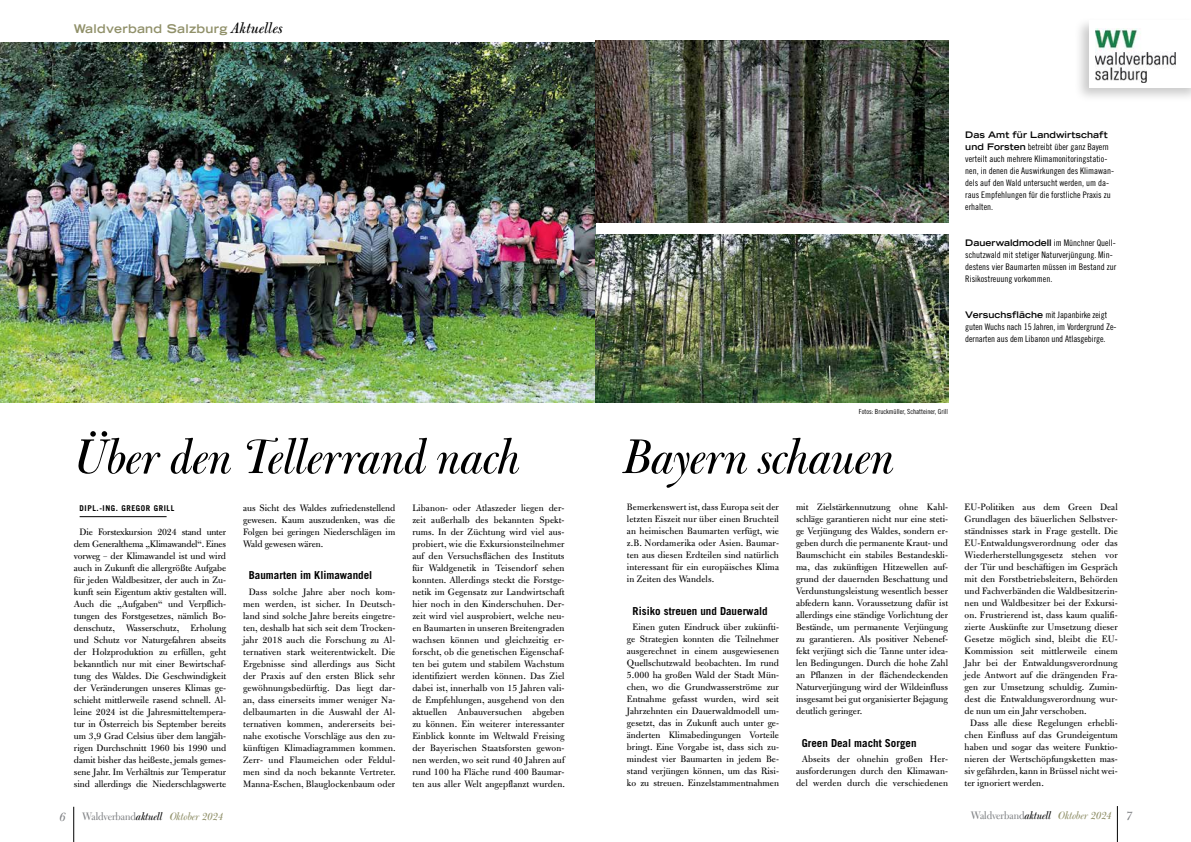
<style>
.page{position:relative;width:1191px;height:842px;background:#fff}
.page>*{position:absolute;margin:0;border:0;box-sizing:border-box;transform-origin:0 0}
.t1{font:54px "Bulmer MT Std Italic Display";letter-spacing:-.005em;color:#000}
.t2{font:12px "Bulmer MT Std Display";color:#808285}
.t3{font:700 expanded 12px "Trade Gothic LT Std";letter-spacing:.02em;color:#909069}
.t4{font:12px "Bulmer MT Std Italic Display";color:#909069}
.t5{font:700 11px "Trade Gothic LT Std";color:#000}
.t6{font:10px/12px "Bulmer MT Std";letter-spacing:.005em;color:#000;text-align:center}
.t7{font:9px/12px "Trade Gothic LT Std Cn 18";color:#000}
.t8{font:700 expanded 9px "Trade Gothic LT Std";letter-spacing:.005em;color:#000}
.t9{font:700 8px "Trade Gothic LT Std";letter-spacing:.07em;color:#000}
.t10{font:7px "Trade Gothic LT Std Cn 18";color:#000}
.s1{font-family:"Bulmer MT Std";font-weight:400;font-style:italic;font-stretch:normal;font-size:16px;color:#000}
.s2{font-family:"Trade Gothic LT Std";font-weight:700;font-stretch:expanded}
.s3{font-family:"Bulmer MT Std Italic Display";font-size:14px}
.s4{font-family:"Bulmer MT Std Italic Display";color:#000}
.s5{font-size:14px;color:#808285}
</style>
<div class="page">
<hr style="left:74px;top:807px;width:1px;height:35px;background:#000">
<hr style="left:1117px;top:806px;width:1px;height:36px;background:#000">
<div style="left:1074px;top:17px;width:117px;height:86px;background:#000;opacity:.21"></div>
<div style="left:1089px;top:20px;width:102px;height:68px;background:#fff"></div>
<img style="left:1095px;top:28px;width:80px;height:54px">
<img style="left:0;top:42px;width:595px;height:361px">
<hr style="left:80px;top:516px;width:87px;height:1px;background:#000">
<img style="left:596px;top:41px;width:352px;height:181px">
<img style="left:596px;top:234px;width:352px;height:168px">
<p class="t3" style="left:74px;top:21px;width:211px">Waldverband Salzburg <span class="s1">Aktuelles</span></p>
<p class="t8" style="left:965px;top:129px;width:144px">Das Amt für Landwirtschaft</p>
<p class="t7" style="left:965px;top:141px;width:150px"><span class="s2">und Forsten</span> betreibt über ganz Bayern verteilt auch mehrere Klimamonitoringstatio&shy;nen, in denen die Auswirkungen des Klimawan&shy;dels auf den Wald untersucht werden, um da&shy;raus Empfehlungen für die forstliche Praxis zu erhalten.</p>
<p class="t7" style="left:965px;top:237px;width:152px"><span class="s2">Dauerwaldmodell</span> im Münchner Quell&shy;schutzwald mit stetiger Naturverjüngung. Min&shy;destens vier Baumarten müssen im Bestand zur Risikostreuung vorkommen.</p>
<p class="t7" style="left:965px;top:309px;width:153px"><span class="s2">Versuchsfläche</span> mit Japanbirke zeigt guten Wuchs nach 15 Jahren, im Vordergrund Ze&shy;dernarten aus dem Libanon und Atlasgebirge.</p>
<p class="t10" style="left:859px;top:407px;width:91px">Fotos: Bruckmüller, Schatteiner, Grill</p>
<h1 class="t1" style="left:74px;top:429px;width:447px">Über den Tellerrand nach</h1>
<h1 class="t1" style="left:623px;top:429px;width:272px">Bayern schauen</h1>
<p class="t9" style="left:80px;top:503px;width:96px">Dipl.-ing. gregor grill</p>
<p class="t6" style="left:74px;top:526px;width:154px">Die Forstexkursion 2024 stand unter dem Generalthema „Klimawandel“. Eines vorweg – der Klimawandel ist und wird auch in Zukunft die allergrößte Aufgabe für jeden Waldbesitzer, der auch in Zu&shy;kunft sein Eigentum aktiv gestalten will.<br>Auch die „Aufgaben“ und Verpflich&shy;tungen des Forstgesetzes, nämlich Bo&shy;denschutz, Wasserschutz, Erholung und Schutz vor Naturgefahren abseits der Holzproduktion zu erfüllen, geht bekanntlich nur mit einer Bewirtschaf&shy;tung des Waldes. Die Geschwindigkeit der Veränderungen unseres Klimas ge&shy;schieht mittlerweile rasend schnell. Al&shy;leine 2024 ist die Jahresmitteltempera&shy;tur in Österreich bis September bereits um 3,9 Grad Celsius über dem langjäh&shy;rigen Durchschnitt 1960 bis 1990 und damit bisher das heißeste, jemals gemes&shy;sene Jahr. Im Verhältnis zur Temperatur sind allerdings die Niederschlagswerte</p>
<p class="t6" style="left:243px;top:502px;width:154px;text-align:justify">aus Sicht des Waldes zufriedenstellend gewesen. Kaum auszudenken, was die Folgen bei geringen Niederschlägen im Wald gewesen wären.</p>
<p class="t5" style="left:249px;top:569px;width:125px">Baumarten im Klimawandel</p>
<p class="t6" style="left:243px;top:586px;width:154px">Dass solche Jahre aber noch kom&shy;men werden, ist sicher. In Deutsch&shy;land sind solche Jahre bereits eingetre&shy;ten, deshalb hat sich seit dem Trocken&shy;jahr 2018 auch die Forschung zu Al&shy;ternativen stark weiterentwickelt. Die Ergebnisse sind allerdings aus Sicht der Praxis auf den ersten Blick sehr gewöhnungsbedürftig. Das liegt dar&shy;an, dass einerseits immer weniger Na&shy;delbaumarten in die Auswahl der Al&shy;ternativen kommen, andererseits bei&shy;nahe exotische Vorschläge aus den zu&shy;künftigen Klimadiagrammen kommen.<br>Zerr- und Flaumeichen oder Feldul&shy;men sind da noch bekannte Vertreter.<br>Manna-Eschen, Blauglockenbaum oder</p>
<p class="t6" style="left:412px;top:502px;width:154px;text-align:justify">Libanon- oder Atlaszeder liegen der&shy;zeit außerhalb des bekannten Spekt&shy;rums. In der Züchtung wird viel aus&shy;probiert, wie die Exkursionsteilnehmer auf den Versuchsflächen des Instituts für Waldgenetik in Teisendorf sehen konnten. Allerdings steckt die Forstge&shy;netik im Gegensatz zur Landwirtschaft hier noch in den Kinderschuhen. Der&shy;zeit wird viel ausprobiert, welche neu&shy;en Baumarten in unseren Breitengraden wachsen können und gleichzeitig er&shy;forscht, ob die genetischen Eigenschaf&shy;ten bei gutem und stabilem Wachstum identifiziert werden können. Das Ziel dabei ist, innerhalb von 15 Jahren vali&shy;de Empfehlungen, ausgehend von den aktuellen Anbauversuchen abgeben zu können. Ein weiterer interessanter Einblick konnte im Weltwald Freising der Bayerischen Staatsforsten gewon&shy;nen werden, wo seit rund 40 Jahren auf rund 100 ha Fläche rund 400 Baumar&shy;ten aus aller Welt angepflanzt wurden.</p>
<p class="t6" style="left:627px;top:501px;width:154px;text-align:justify">Bemerkenswert ist, dass Europa seit der letzten Eiszeit nur über einen Bruchteil an heimischen Baumarten verfügt, wie z.B. Nordamerika oder Asien. Baumar&shy;ten aus diesen Erdteilen sind natürlich interessant für ein europäisches Klima in Zeiten des Wandels.</p>
<p class="t5" style="left:632px;top:604px;width:137px">risiko streuen und Dauerwald</p>
<p class="t6" style="left:627px;top:621px;width:154px">Einen guten Eindruck über zukünfti&shy;ge Strategien konnten die Teilnehmer ausgerechnet in einem ausgewiesenen Quellschutzwald beobachten. Im rund 5.000 ha großen Wald der Stadt Mün&shy;chen, wo die Grundwasserströme zur Entnahme gefasst wurden, wird seit Jahrzehnten ein Dauerwaldmodell um&shy;gesetzt, das in Zukunft auch unter ge&shy;änderten Klimabedingungen Vorteile bringt. Eine Vorgabe ist, dass sich zu&shy;mindest vier Baumarten in jedem Be&shy;stand verjüngen können, um das Risi&shy;ko zu streuen. Einzelstammentnahmen</p>
<p class="t6" style="left:796px;top:501px;width:154px;text-align:justify">mit Zielstärkennutzung ohne Kahl&shy;schläge garantieren nicht nur eine steti&shy;ge Verjüngung des Waldes, sondern er&shy;geben durch die permanente Kraut- und Baumschicht ein stabiles Bestandeskli&shy;ma, das zukünftigen Hitzewellen auf&shy;grund der dauernden Beschattung und Verdunstungsleistung wesentlich besser abfedern kann. Voraussetzung dafür ist allerdings eine ständige Vorlichtung der Bestände, um permanente Verjüngung zu garantieren. Als positiver Nebenef&shy;fekt verjüngt sich die Tanne unter idea&shy;len Bedingungen. Durch die hohe Zahl an Pflanzen in der flächendeckenden Naturverjüngung wird der Wildeinfluss insgesamt bei gut organisierter Bejagung deutlich geringer.</p>
<p class="t5" style="left:801px;top:736px;width:116px">green Deal macht Sorgen</p>
<p class="t6" style="left:796px;top:753px;width:154px">Abseits der ohnehin großen Her&shy;ausforderungen durch den Klimawan&shy;del werden durch die verschiedenen</p>
<p class="t6" style="left:964px;top:501px;width:155px">EU-Politiken aus dem Green Deal</p>
<p class="t6" style="left:964px;top:513px;width:155px">Grundlagen des bäuerlichen Selbstver-</p>
<p class="t6" style="left:964px;top:525px;width:155px">ständnisses stark in Frage gestellt. Die</p>
<p class="t6" style="left:964px;top:537px;width:155px">EU-Entwaldungsverordnung oder das</p>
<p class="t6" style="left:964px;top:549px;width:155px">Wiederherstellungsgesetz stehen vor</p>
<p class="t6" style="left:964px;top:561px;width:155px">der Tür und beschäftigen im Gespräch</p>
<p class="t6" style="left:964px;top:573px;width:155px">mit den Forstbetriebsleitern, Behörden</p>
<p class="t6" style="left:964px;top:585px;width:155px">und Fachverbänden die Waldbesitzerin-</p>
<p class="t6" style="left:964px;top:597px;width:155px">nen und Waldbesitzer bei der Exkursi-</p>
<p class="t6" style="left:964px;top:609px;width:155px">on. Frustrierend ist, dass kaum qualifi-</p>
<p class="t6" style="left:964px;top:621px;width:155px">zierte Auskünfte zur Umsetzung dieser</p>
<p class="t6" style="left:964px;top:633px;width:155px">Gesetze möglich sind, bleibt die EU-</p>
<p class="t6" style="left:964px;top:645px;width:155px">Kommission seit mittlerweile einem</p>
<p class="t6" style="left:964px;top:657px;width:155px">Jahr bei der Entwaldungsverordnung</p>
<p class="t6" style="left:964px;top:669px;width:155px">jede Antwort auf die drängenden Fra-</p>
<p class="t6" style="left:964px;top:681px;width:155px">gen zur Umsetzung schuldig. Zumin-</p>
<p class="t6" style="left:964px;top:693px;width:155px">dest die Entwaldungsverordnung wur-</p>
<p class="t6" style="left:964px;top:705px;width:124px">de nun um ein Jahr verschoben.</p>
<p class="t6" style="left:970px;top:717px;width:149px">Dass alle diese Regelungen erhebli-</p>
<p class="t6" style="left:964px;top:729px;width:155px">chen Einfluss auf das Grundeigentum</p>
<p class="t6" style="left:964px;top:741px;width:155px">haben und sogar das weitere Funktio-</p>
<p class="t6" style="left:964px;top:753px;width:155px">nieren der Wertschöpfungsketten mas-</p>
<p class="t6" style="left:964px;top:765px;width:155px">siv gefährden, kann in Brüssel nicht wei-</p>
<p class="t6" style="left:964px;top:777px;width:81px">ter ignoriert werden.</p>
<p class="t2" style="left:59px;top:810px;width:105px"><span class="s3">6</span> Waldverband<span class="s4">aktuell</span></p>
<p class="t4" style="left:169px;top:810px;width:55px">Oktober 2024</p>
<p class="t2" style="left:970px;top:809px;width:82px">Waldverband<span class="s4">aktuell</span></p>
<p class="t4" style="left:1058px;top:809px;width:75px">Oktober 2024 <span class="s5">7</span></p>
</div>
